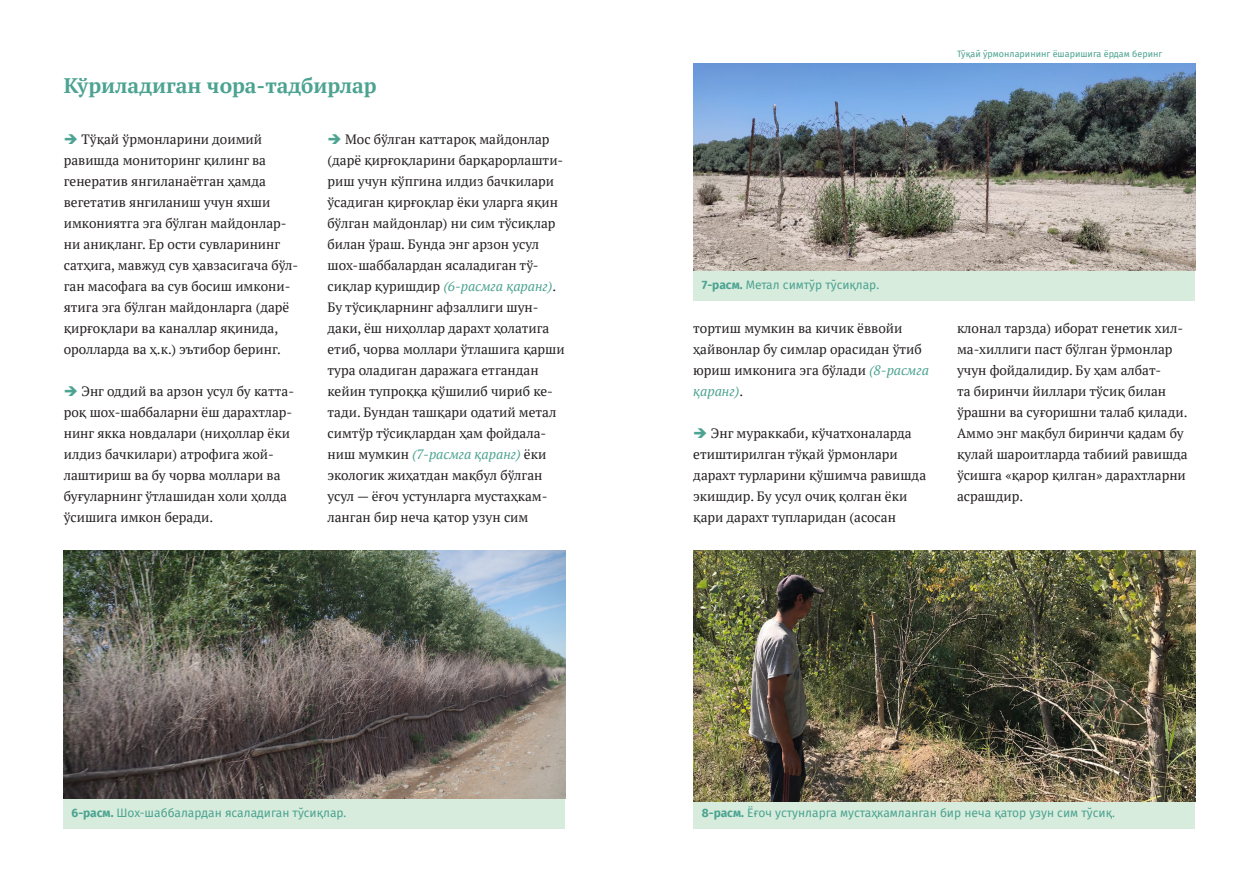
<style>
.page{position:relative;width:1259px;height:893px;background:#fff}
.page>*{position:absolute;margin:0;border:0;box-sizing:border-box;transform-origin:0 0}
.t1{font:700 21px "PT Serif";color:#4ca391}
.текст{font:13.5px/21px "PT Serif";color:#231f20}
.подпись_рисунок{font:12px "Fira Sans";color:#4ca391}
.t2{font:9px "Fira Sans";color:#4ca391}
.s1{color:#4ca391}
.s2{font-style:italic;color:#4ca391}
.s3{font-weight:700}
</style>
<div class="page">
<div style="left:63px;top:797px;width:502px;height:32px;background:#d8ecdd"></div>
<div style="left:693px;top:269px;width:502px;height:32px;background:#d8ecdd"></div>
<div style="left:693px;top:797px;width:502px;height:32px;background:#d8ecdd"></div>
<img style="left:63px;top:550px;width:503px;height:248px">
<img style="left:693px;top:64px;width:503px;height:206px">
<img style="left:693px;top:550px;width:503px;height:252px">
<p class="t1" style="left:64px;top:71px;width:314px">Кўриладиган чора-тадбирлар</p>
<p class="текст" style="left:64px;top:129px;width:236px"><span class="s1">➔</span> Тўқай ўрмонларини доимий равишда мониторинг қилинг ва генератив янгиланаётган ҳамда вегетатив янгиланиш учун яхши имкониятга эга бўлган майдонлар&shy;ни аниқланг. Ер ости сувларининг сатҳига, мавжуд сув ҳавзасигача бўл&shy;ган масофага ва сув босиш имкони&shy;ятига эга бўлган майдонларга (дарё қирғоқлари ва каналлар яқинида, оролларда ва ҳ.к.) эътибор беринг.</p>
<p class="текст" style="left:64px;top:381px;width:232px"><span class="s1">➔</span> Энг оддий ва арзон усул бу катта&shy;роқ шох-шаббаларни ёш дарахтлар&shy;нинг якка новдалари (ниҳоллар ёки илдиз бачкилари) атрофига жой&shy;лаштириш ва бу чорва моллари ва буғуларнинг ўтлашидан холи ҳолда ўсишига имкон беради.</p>
<p class="текст" style="left:327px;top:129px;width:239px"><span class="s1">➔</span> Мос бўлган каттароқ майдонлар (дарё қирғоқларини барқарорлашти&shy;риш учун кўпгина илдиз бачкилари ўсадиган қирғоқлар ёки уларга яқин бўлган майдонлар) ни сим тўсиқлар билан ўраш. Бунда энг арзон усул шох-шаббалардан ясаладиган тў&shy;сиқлар қуришдир <span class="s2">(6-расмга қаранг)</span>.<br>Бу тўсиқларнинг афзаллиги шун&shy;даки, ёш ниҳоллар дарахт ҳолатига етиб, чорва моллари ўтлашига қарши тура оладиган даражага етгандан кейин тупроққа қўшилиб чириб ке&shy;тади. Бундан ташқари одатий метал симтўр тўсиқлардан ҳам фойдала&shy;ниш мумкин <span class="s2">(7-расмга қаранг)</span> ёки экологик жиҳатдан мақбул бўлган усул — ёғоч устунларга мустаҳкам&shy;ланган бир неча қатор узун сим</p>
<p class="подпись_рисунок" style="left:72px;top:804px;width:276px"><span class="s3">6-расм.</span> Шох-шаббалардан ясаладиган тўсиқлар.</p>
<p class="t2" style="left:957px;top:47px;width:207px">Тўқай ўрмонларининг ёшаришига ёрдам беринг</p>
<p class="подпись_рисунок" style="left:702px;top:276px;width:179px"><span class="s3">7-расм.</span> Метал симтўр тўсиқлар.</p>
<p class="текст" style="left:693px;top:318px;width:237px">тортиш мумкин ва кичик ёввойи ҳайвонлар бу симлар орасидан ўтиб юриш имконига эга бўлади <span class="s2">(8-расмга қаранг)</span>.</p>
<p class="текст" style="left:693px;top:423px;width:234px"><span class="s1">➔</span> Энг мураккаби, кўчатхоналарда етиштирилган тўқай ўрмонлари дарахт турларини қўшимча равишда экишдир. Бу усул очиқ қолган ёки қари дарахт тупларидан (асосан</p>
<p class="текст" style="left:957px;top:318px;width:232px">клонал тарзда) иборат генетик хил&shy;ма-хиллиги паст бўлган ўрмонлар учун фойдалидир. Бу ҳам албат-<br>та биринчи йиллари тўсиқ билан ўрашни ва суғоришни талаб қилади.<br>Аммо энг мақбул биринчи қадам бу қулай шароитларда табиий равишда ўсишга «қарор қилган» дарахтларни асрашдир.</p>
<p class="подпись_рисунок" style="left:702px;top:804px;width:415px"><span class="s3">8-расм.</span> Ёғоч устунларга мустаҳкамланган бир неча қатор узун сим тўсиқ.</p>
</div>
